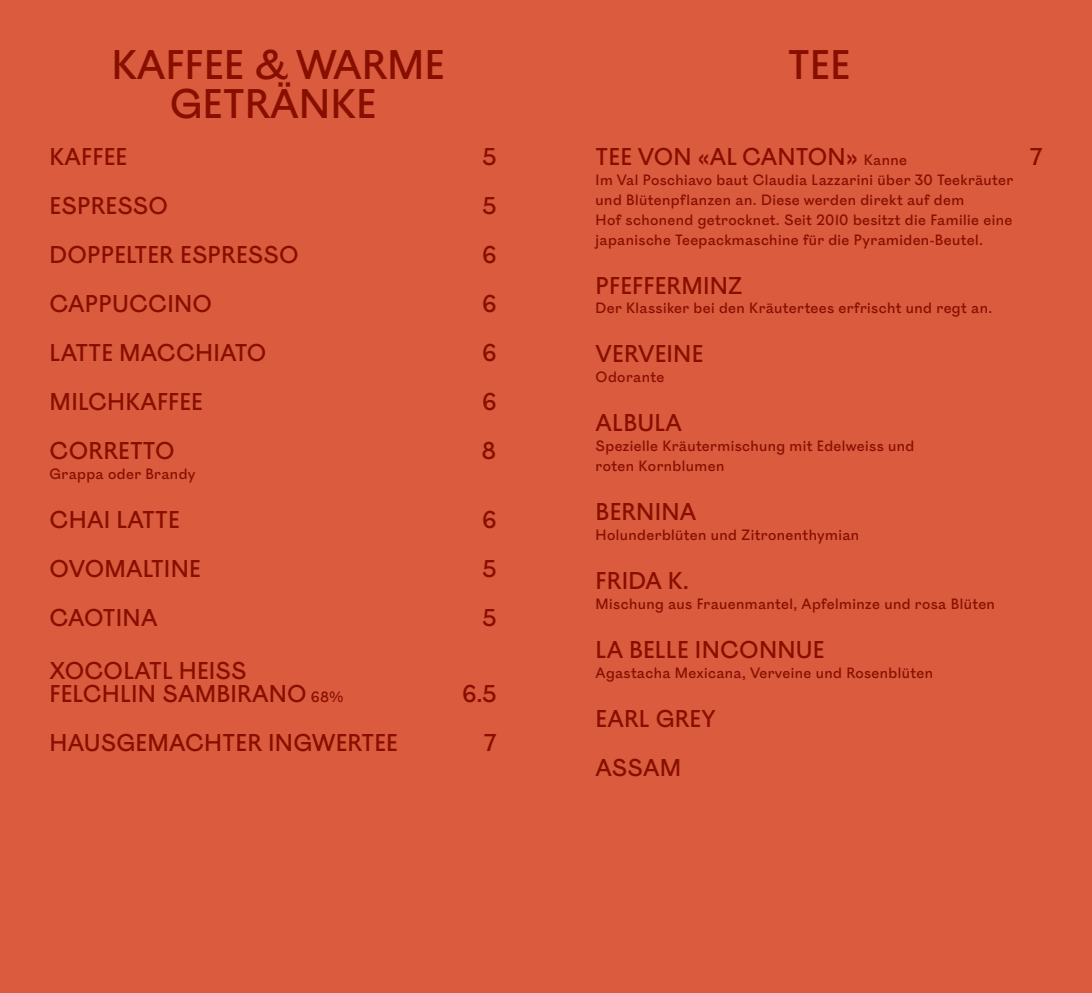
<style>
.page{position:relative;width:1092px;height:993px;background:#fff}
.page>*{position:absolute;margin:0;border:0;box-sizing:border-box;transform-origin:0 0}
.t1{font:38.68px/39.6px "Ostia Antica";color:#880f00;text-align:center}
.t2{font:22.75px/49px "Ostia Antica";letter-spacing:.01em;color:#880f00}
.t3{font:14px/19.8px "Ostia Antica";letter-spacing:.03em;color:#880f00}
.s1{font-size:14px}
.s2{font-style:inherit}
</style>
<div class="page">
<div style="left:0;top:0;width:1091px;height:992px;background:#da5b3e"></div>
<h1 class="t1" style="left:111px;top:46px;width:335px">KAFFEE &amp; WARME<br>GETRÄNKE</h1>
<h1 class="t1" style="left:787px;top:46px;width:64px">TEE</h1>
<h2 class="t2" style="left:50px;top:133px;width:79px">KAFFEE</h2>
<h2 class="t2" style="left:482px;top:133px;width:15px">5</h2>
<h2 class="t2" style="left:50px;top:182px;width:120px">ESPRESSO</h2>
<h2 class="t2" style="left:482px;top:182px;width:15px">5</h2>
<h2 class="t2" style="left:50px;top:231px;width:250px">DOPPELTER ESPRESSO</h2>
<h2 class="t2" style="left:482px;top:231px;width:16px">6</h2>
<h2 class="t2" style="left:50px;top:280px;width:164px">CAPPUCCINO</h2>
<h2 class="t2" style="left:482px;top:280px;width:16px">6</h2>
<h2 class="t2" style="left:50px;top:329px;width:218px">LATTE MACCHIATO</h2>
<h2 class="t2" style="left:482px;top:329px;width:16px">6</h2>
<h2 class="t2" style="left:50px;top:378px;width:155px">MILCHKAFFEE</h2>
<h2 class="t2" style="left:482px;top:378px;width:16px">6</h2>
<h2 class="t2" style="left:50px;top:427px;width:126px">CORRETTO</h2>
<h2 class="t2" style="left:481px;top:427px;width:16px">8</h2>
<p class="t3" style="left:50px;top:464px;width:147px">Grappa oder Brandy</p>
<h2 class="t2" style="left:50px;top:495px;width:132px">CHAI LATTE</h2>
<h2 class="t2" style="left:482px;top:495px;width:16px">6</h2>
<h2 class="t2" style="left:50px;top:544px;width:152px">OVOMALTINE</h2>
<h2 class="t2" style="left:482px;top:544px;width:15px">5</h2>
<h2 class="t2" style="left:50px;top:593px;width:109px">CAOTINA</h2>
<h2 class="t2" style="left:482px;top:593px;width:15px">5</h2>
<h2 class="t2" style="left:50px;top:659px;width:295px;line-height:22.8px">XOCOLATL HEISS<br>FELCHLIN SAMBIRANO <span class="s1">68%</span></h2>
<h2 class="t2" style="left:595px;top:133px;width:313px">TEE VON <span class="s2">«</span>AL CANTON<span class="s2">»</span> <span class="s1">Kanne</span></h2>
<h2 class="t2" style="left:1030px;top:133px;width:13px">7</h2>
<p class="t3" style="left:595px;top:170px;width:419px">Im Val Poschiavo baut Claudia Lazzarini über 30 Teekräuter und Blütenpflanzen an. Diese werden direkt auf dem<br>Hof schonend getrocknet. Seit 2010 besitzt die Familie eine japanische Teepackmaschine für die Pyramiden-Beutel.</p>
<h2 class="t2" style="left:595px;top:261px;width:148px">PFEFFERMINZ</h2>
<p class="t3" style="left:595px;top:298px;width:398px">Der Klassiker bei den Kräutertees erfrischt und regt an.</p>
<h2 class="t2" style="left:595px;top:330px;width:109px">VERVEINE</h2>
<p class="t3" style="left:595px;top:367px;width:70px">Odorante</p>
<h2 class="t2" style="left:595px;top:399px;width:88px">ALBULA</h2>
<p class="t3" style="left:595px;top:436px;width:320px">Spezielle Kräutermischung mit Edelweiss und roten Kornblumen</p>
<h2 class="t2" style="left:595px;top:487px;width:102px">BERNINA</h2>
<p class="t3" style="left:595px;top:525px;width:265px">Holunderblüten und Zitronenthymian</p>
<h2 class="t2" style="left:595px;top:556px;width:95px">FRIDA K.</h2>
<p class="t3" style="left:595px;top:594px;width:401px">Mischung aus Frauenmantel, Apfelminze und rosa Blüten</p>
<h2 class="t2" style="left:595px;top:625px;width:230px">LA BELLE INCONNUE</h2>
<p class="t3" style="left:595px;top:663px;width:339px">Agastacha Mexicana, Verveine und Rosenblüten</p>
<h2 class="t2" style="left:595px;top:694px;width:121px">EARL GREY<br>ASSAM</h2>
<h2 class="t2" style="left:462px;top:669px;width:36px">6.5</h2>
<h2 class="t2" style="left:50px;top:718px;width:349px">HAUSGEMACHTER INGWERTEE</h2>
<h2 class="t2" style="left:484px;top:718px;width:13px">7</h2>
</div>
